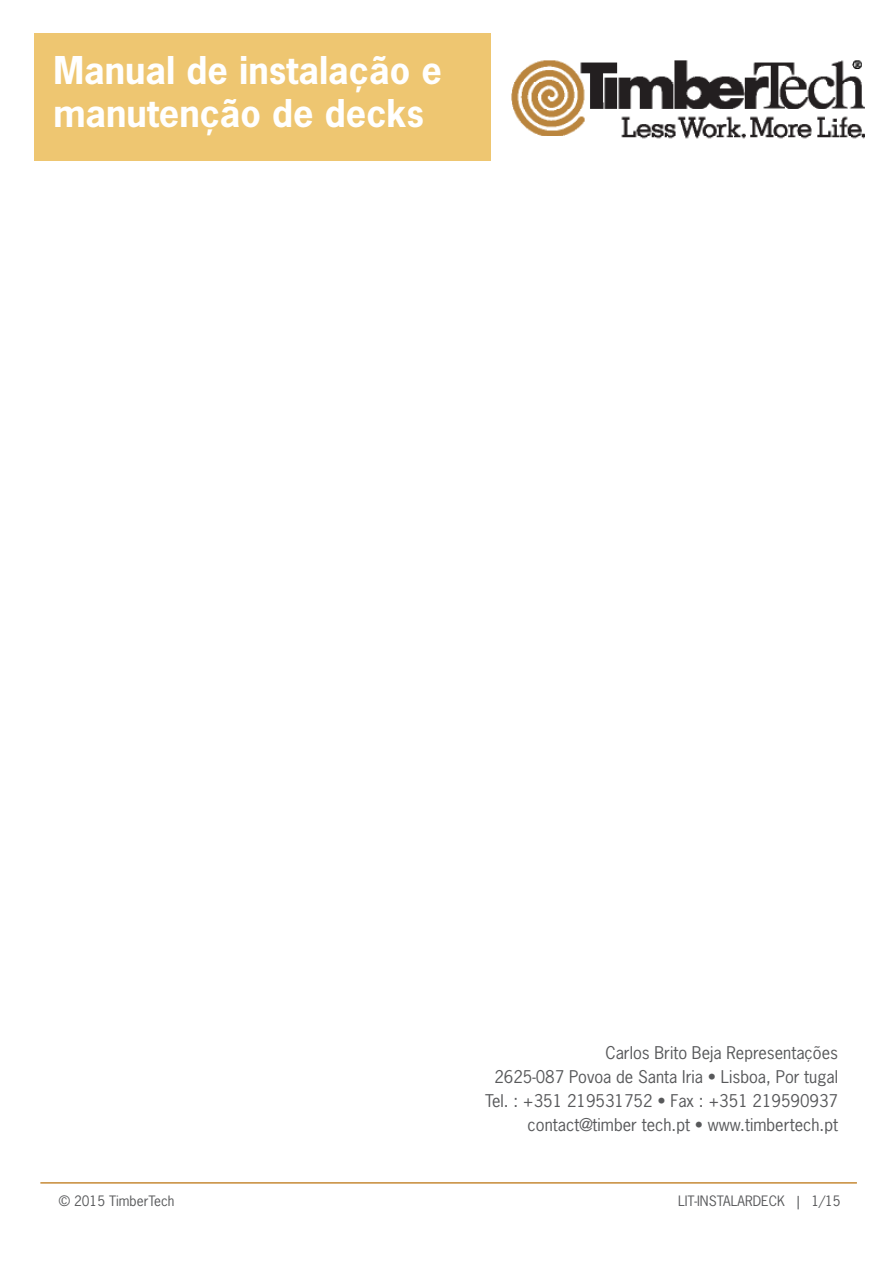
<style>
.page{position:relative;width:893px;height:1263px;background:#fff}
.page>*{position:absolute;margin:0;border:0;box-sizing:border-box;transform-origin:0 0}
.t1{font:700 36px/43.2px "News Gothic Std";color:#fff}
.t2{font:16.5px/24px "News Gothic Std";color:#58595b;text-align:right}
.t3{font:13.5px "News Gothic Std";color:#58595b}
</style>
<div class="page">
<hr style="left:40px;top:1182px;width:817px;height:1px;background:#c68a37">
<img style="left:511px;top:60px;width:353px;height:79px">
<div style="left:34px;top:33px;width:457px;height:128px;background:#eec671"></div>
<h1 class="t1" style="left:53px;top:48px;width:390px">Manual de instalação e manutenção de decks</h1>
<p class="t2" style="left:485px;top:1040px;width:355px">Carlos Brito Beja Representações<br>2625-087 Povoa de Santa Iria • Lisboa, Por tugal Tel. : +351 219531752 • Fax : +351 219590937 contact@timber tech.pt • www.timbertech.pt</p>
<p class="t3" style="left:59px;top:1192px;width:117px">© 2015 TimberTech</p>
<p class="t3" style="left:678px;top:1192px;width:164px">LIT-INSTALARDECK | 1/15</p>
</div>
